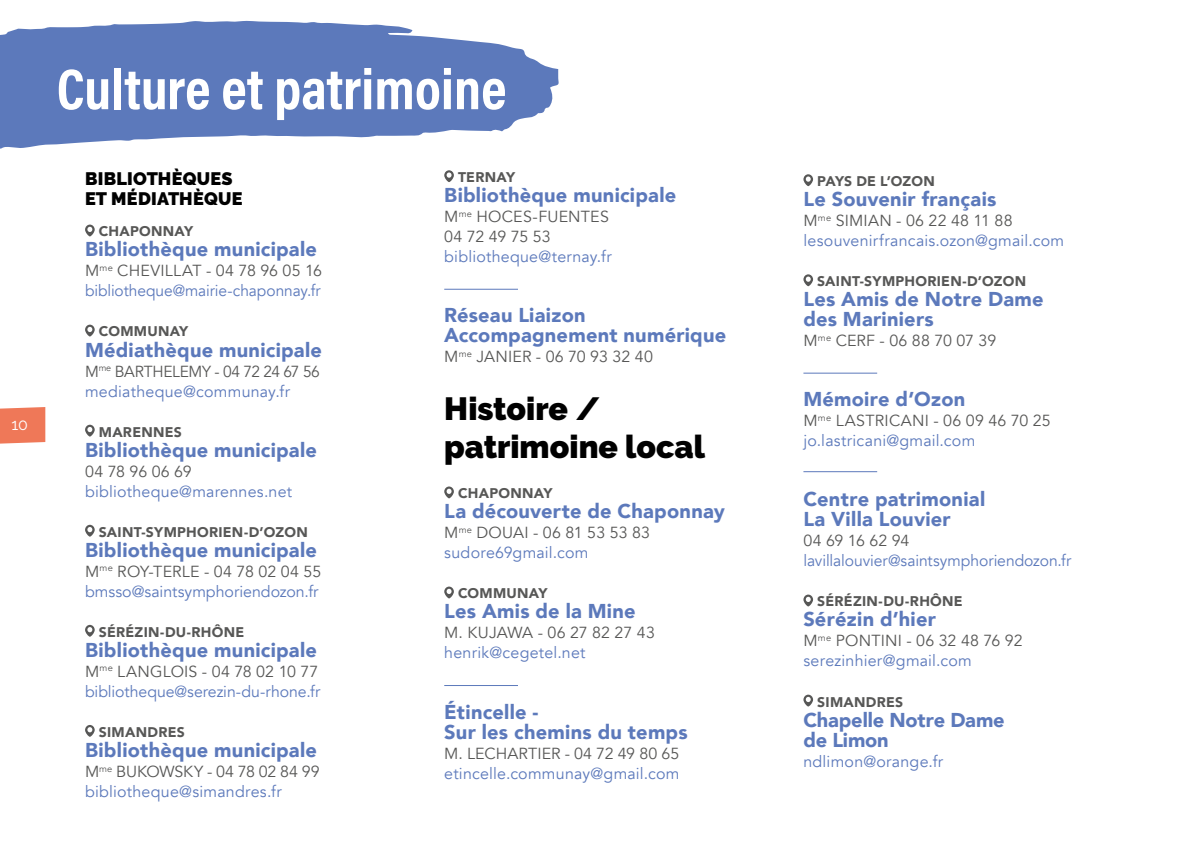
<style>
.page{position:relative;width:1191px;height:851px;background:#fff}
.page>*{position:absolute;margin:0;border:0;box-sizing:border-box;transform-origin:0 0}
.t1{font:58px "Acumin Variable Concept";color:#fff}
.t2{font:900 32px/38px "Raleway";color:#000}
.t3{font:900 20px/20px "Avenir";letter-spacing:.01em;color:#5c79bb}
.t4{font:900 20px/20px "Avenir";letter-spacing:-.01em;color:#5c79bb}
.t5{font:900 18px/20px "Raleway";letter-spacing:.015em;color:#000}
.t6{font:16px/20px "Avenir";letter-spacing:.01em;color:#5c79bb}
.t7{font:16px/20px "Avenir";letter-spacing:.01em;color:#575756}
.t8{font:16px "Raleway";color:#fff}
.t9{font:900 14px "Avenir";letter-spacing:.02em;color:#575756}
.s1{color:#575756}
.s2{color:#5c79bb}
</style>
<div class="page">
<svg style="left:0;top:407px;width:45px;height:37px;background:#ef7f60"></svg>
<svg style="left:0;top:21px;width:559px;height:128px;fill:#5c79bb"></svg>
<svg style="left:85px;top:224px;width:10px;height:12px"></svg>
<svg style="left:85px;top:324px;width:10px;height:12px"></svg>
<svg style="left:85px;top:424px;width:10px;height:12px"></svg>
<svg style="left:85px;top:524px;width:10px;height:12px"></svg>
<svg style="left:85px;top:624px;width:10px;height:12px"></svg>
<svg style="left:85px;top:725px;width:10px;height:11px"></svg>
<svg style="left:444px;top:170px;width:10px;height:12px"></svg>
<hr style="left:444px;top:289px;width:74px;height:1px;background:#5c79bb">
<svg style="left:444px;top:486px;width:10px;height:12px"></svg>
<svg style="left:444px;top:586px;width:10px;height:12px"></svg>
<hr style="left:444px;top:685px;width:74px;height:1px;background:#5c79bb">
<svg style="left:803px;top:174px;width:10px;height:12px"></svg>
<svg style="left:803px;top:274px;width:10px;height:12px"></svg>
<hr style="left:803px;top:373px;width:74px;height:1px;background:#5c79bb">
<hr style="left:803px;top:471px;width:74px;height:1px;background:#5c79bb">
<svg style="left:803px;top:594px;width:10px;height:12px"></svg>
<svg style="left:803px;top:694px;width:10px;height:12px"></svg>
<p class="t8" style="left:11px;top:415px;width:18px">10</p>
<h1 class="t1" style="left:57px;top:49px;width:451px">Culture et patrimoine</h1>
<p class="t5" style="left:85px;top:169px;width:159px">BIBLIOTHÈQUES<br>ET MÉDIATHÈQUE</p>
<p class="t9" style="left:99px;top:219px;width:96px">CHAPONNAY</p>
<p class="t3" style="left:85px;top:239px;width:233px">Bibliothèque municipale</p>
<p class="t6" style="left:85px;top:261px;width:238px"><span class="s1">M</span><sup>me</sup> <span class="s1">CHEVILLAT - 04 78 96 05 16 </span>bibliotheque@mairie-chaponnay.fr</p>
<p class="t9" style="left:99px;top:319px;width:91px">COMMUNAY</p>
<p class="t3" style="left:85px;top:339px;width:238px">Médiathèque municipale</p>
<p class="t6" style="left:85px;top:361px;width:236px"><span class="s1">M</span><sup>me</sup> <span class="s1">BARTHELEMY - 04 72 24 67 56 </span>mediatheque@communay.fr</p>
<p class="t9" style="left:99px;top:419px;width:85px">MARENNES</p>
<p class="t3" style="left:85px;top:439px;width:233px">Bibliothèque municipale</p>
<p class="t7" style="left:85px;top:461px;width:108px">04 78 96 06 69</p>
<p class="t6" style="left:85px;top:481px;width:209px">bibliotheque@marennes.net</p>
<p class="t9" style="left:99px;top:519px;width:210px">SAINT-SYMPHORIEN-D’OZON</p>
<p class="t3" style="left:85px;top:539px;width:233px">Bibliothèque municipale</p>
<p class="t6" style="left:85px;top:561px;width:238px"><span class="s1">M</span><sup>me</sup> <span class="s1">ROY-TERLE - 04 78 02 04 55 </span>bmsso@saintsymphoriendozon.fr</p>
<p class="t9" style="left:99px;top:619px;width:147px">SÉRÉZIN-DU-RHÔNE</p>
<p class="t3" style="left:85px;top:639px;width:233px">Bibliothèque municipale</p>
<p class="t6" style="left:85px;top:661px;width:237px"><span class="s1">M</span><sup>me</sup> <span class="s1">LANGLOIS - 04 78 02 10 77 </span>bibliotheque@serezin-du-rhone.fr</p>
<p class="t9" style="left:99px;top:719px;width:87px">SIMANDRES</p>
<p class="t3" style="left:85px;top:739px;width:233px">Bibliothèque municipale</p>
<p class="t6" style="left:85px;top:761px;width:236px"><span class="s1">M</span><sup>me</sup> <span class="s1">BUKOWSKY - 04 78 02 84 99 </span>bibliotheque@simandres.fr</p>
<p class="t9" style="left:458px;top:165px;width:59px">TERNAY</p>
<p class="t3" style="left:444px;top:185px;width:233px">Bibliothèque municipale</p>
<p class="t7" style="left:444px;top:207px;width:166px">M<sup>me</sup> HOCES-FUENTES<br>04 72 49 75 53</p>
<p class="t6" style="left:444px;top:247px;width:169px">bibliotheque@ternay.fr</p>
<p class="t3" style="left:444px;top:305px;width:283px">Réseau Liaizon<br>Accompagnement numérique</p>
<p class="t7" style="left:444px;top:347px;width:210px">M<sup>me</sup> JANIER - 06 70 93 32 40</p>
<h2 class="t2" style="left:444px;top:390px;width:262px">Histoire / patrimoine local</h2>
<p class="t9" style="left:458px;top:481px;width:96px">CHAPONNAY</p>
<p class="t3" style="left:444px;top:501px;width:282px">La découverte de Chaponnay</p>
<p class="t7" style="left:444px;top:523px;width:207px">M<sup>me</sup> DOUAI - 06 81 53 53 83 <span class="s2">sudore69gmail.com</span></p>
<p class="t9" style="left:458px;top:581px;width:91px">COMMUNAY</p>
<p class="t3" style="left:444px;top:601px;width:193px">Les Amis de la Mine</p>
<p class="t7" style="left:444px;top:623px;width:212px">M. KUJAWA - 06 27 82 27 43</p>
<p class="t6" style="left:444px;top:643px;width:143px">henrik@cegetel.net</p>
<p class="t3" style="left:444px;top:701px;width:245px">Étincelle -<br>Sur les chemins du temps</p>
<p class="t7" style="left:444px;top:743px;width:237px">M. LECHARTIER - 04 72 49 80 65</p>
<p class="t6" style="left:444px;top:763px;width:237px">etincelle.communay@gmail.com</p>
<p class="t9" style="left:817px;top:169px;width:119px">PAYS DE L’OZON</p>
<p class="t3" style="left:803px;top:189px;width:194px">Le Souvenir français</p>
<p class="t6" style="left:803px;top:211px;width:262px"><span class="s1">M</span><sup>me</sup> <span class="s1">SIMIAN - 06 22 48 11 88 </span>lesouvenirfrancais.ozon@gmail.com</p>
<p class="t9" style="left:817px;top:269px;width:210px">SAINT-SYMPHORIEN-D’OZON</p>
<p class="t3" style="left:803px;top:289px;width:242px">Les Amis de Notre Dame des Mariniers</p>
<p class="t7" style="left:803px;top:331px;width:194px">M<sup>me</sup> CERF - 06 88 70 07 39</p>
<p class="t3" style="left:803px;top:389px;width:163px">Mémoire d’Ozon</p>
<p class="t6" style="left:803px;top:411px;width:249px"><span class="s1">M</span><sup>me</sup> <span class="s1">LASTRICANI - 06 09 46 70 25 </span>jo.lastricani@gmail.com</p>
<p class="t3" style="left:803px;top:489px;width:183px">Centre patrimonial<br>La Villa Louvier</p>
<p class="t7" style="left:803px;top:531px;width:107px">04 69 16 62 94</p>
<p class="t6" style="left:803px;top:551px;width:269px">lavillalouvier@saintsymphoriendozon.fr</p>
<p class="t9" style="left:817px;top:589px;width:147px">SÉRÉZIN-DU-RHÔNE</p>
<p class="t3" style="left:803px;top:609px;width:134px">Sérézin d’hier</p>
<p class="t6" style="left:803px;top:631px;width:221px"><span class="s1">M</span><sup>me</sup> <span class="s1">PONTINI - 06 32 48 76 92 </span>serezinhier@gmail.com</p>
<p class="t9" style="left:817px;top:689px;width:87px">SIMANDRES</p>
<p class="t4" style="left:803px;top:709px;width:203px">Chapelle Notre Dame de Limon</p>
<p class="t6" style="left:803px;top:751px;width:141px">ndlimon@orange.fr</p>
</div>
